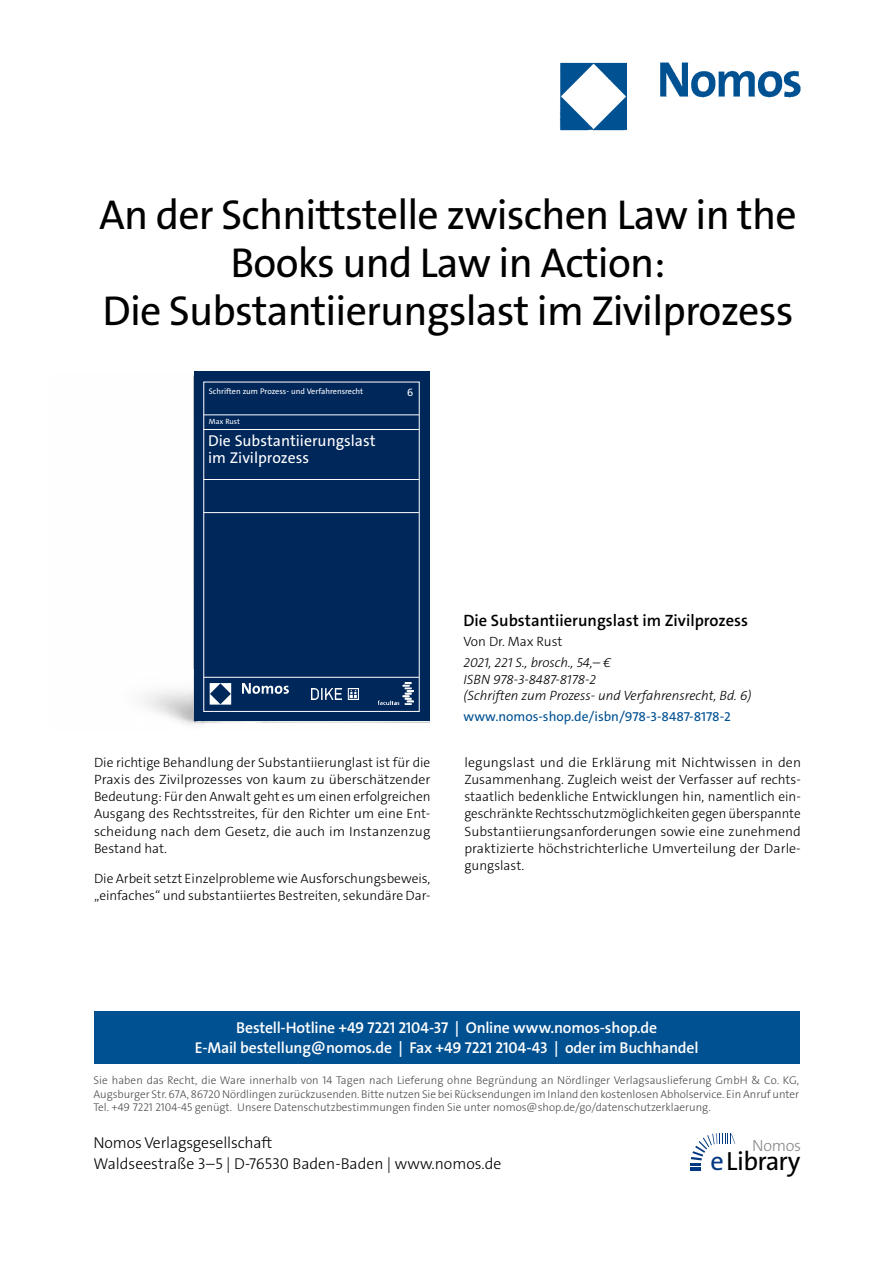
<style>
.page{position:relative;width:893px;height:1263px;background:#fff}
.page>*{position:absolute;margin:0;border:0;box-sizing:border-box;transform-origin:0 0}
.t1{font:42px/48px "The Sans Os F";letter-spacing:-.02em;color:#000;text-align:center}
.t2{font:26.4px "The Sans Os F";letter-spacing:-.03em;color:#000}
.t3{font:600 16.5px "The Sans C5";color:#000}
.t4{font:300 16.2px "The Sans Os F";letter-spacing:-.02em;color:#87888a}
.t5{font:600 15.75px/21px "The Sans Os F";letter-spacing:-.01em;color:#fff;text-align:center}
.t6{font:300 15.75px/21px "The Sans Os F";color:#000}
.t7{font:15.75px/16.8px "The Sans C5";color:#fff}
.t8{font:300 13.5px/17.2px "The Sans C5";color:#000;text-align:justify}
.t9{font:italic 300 13.5px/16.5px "The Sans C5";color:#000}
.t10{font:13.5px "The Sans C5";color:#005192}
.t11{font:300 11.25px/13.5px "The Sans Os F";color:#4b4b4d;text-align:justify}
.t12{font:10.8px "The Sans C5";color:#fff}
.t13{font:8.1px "The Sans C5";color:#fff}
.t14{font:7.65px "The Sans C5";color:#fff}
.s1{color:#003882}
</style>
<div class="page">
<img style="left:559px;top:62px;width:242px;height:69px">
<div style="left:94px;top:1011px;width:705px;height:52px;background:#005192"></div>
<svg style="left:690px;top:1133px;width:45px;height:38px"></svg>
<img style="left:144px;top:375px;width:285px;height:350px">
<div style="left:194px;top:372px;width:236px;height:348px;background:#00275a"></div>
<hr style="left:203px;top:415px;width:216px;height:1px;background:#fff">
<hr style="left:203px;top:479px;width:216px;height:1px;background:#fff">
<hr style="left:203px;top:512px;width:216px;height:1px;background:#fff">
<hr style="left:203px;top:677px;width:216px;height:1px;background:#fff">
<svg style="left:242px;top:683px;width:47px;height:11px"></svg>
<svg style="left:210px;top:683px;width:21px;height:22px"></svg>
<hr style="left:203px;top:429px;width:216px;height:1px;background:#fff">
<img style="left:379px;top:683px;width:34px;height:22px">
<img style="left:311px;top:689px;width:48px;height:11px">
<h1 class="t1" style="left:99px;top:195px;width:699px">An der Schnittstelle zwischen Law in the<br>Books und Law in Action:<br>Die Substantiierungslast im Zivilprozess</h1>
<p class="t13" style="left:209px;top:386px;width:156px">Schriften zum Prozess- und Verfahrensrecht</p>
<p class="t12" style="left:407px;top:385px;width:8px">6</p>
<p class="t14" style="left:209px;top:417px;width:33px">Max Rust</p>
<p class="t7" style="left:208px;top:432px;width:169px">Die Substantiierungslast im Zivilprozess</p>
<p class="t8" style="left:94px;top:753px;width:338px">Die richtige Behandlung der Substantiierunglast ist für die Praxis des Zivilprozesses von kaum zu überschätzender Bedeutung: Für den Anwalt geht es um einen erfolgreichen Ausgang des Rechtsstreites, für den Richter um eine Ent&shy;scheidung nach dem Gesetz, die auch im Instanzenzug Bestand hat.</p>
<p class="t8" style="left:94px;top:870px;width:338px">Die Arbeit setzt Einzelprobleme wie Ausforschungsbeweis, „einfaches“ und substantiiertes Bestreiten, sekundäre Dar-</p>
<p class="t3" style="left:463px;top:609px;width:286px">Die Substantiierungslast im Zivilprozess</p>
<p class="t8" style="left:463px;top:633px;width:100px">Von Dr. Max Rust</p>
<p class="t9" style="left:463px;top:654px;width:290px">2021, 221 S., brosch., 54,– €<br>ISBN 978-3-8487-8178-2<br>(Schriften zum Prozess- und Verfahrensrecht, Bd. 6)</p>
<p class="t10" style="left:463px;top:707px;width:269px">www.nomos-shop.de/isbn/978-3-8487-8178-2</p>
<p class="t8" style="left:464px;top:753px;width:338px">legungslast und die Erklärung mit Nichtwissen in den Zusammenhang. Zugleich weist der Verfasser auf rechts&shy;staatlich bedenkliche Entwicklungen hin, namentlich ein&shy;geschränkte Rechtsschutzmöglichkeiten gegen überspannte Substantiierungsanforderungen sowie eine zunehmend praktizierte höchstrichterliche Umverteilung der Darle&shy;gungslast.</p>
<p class="t5" style="left:195px;top:1017px;width:505px">Bestell-Hotline +49 7221 2104-37 | Online www.nomos-shop.de<br>E-Mail bestellung@nomos.de | Fax +49 7221 2104-43 | oder im Buchhandel</p>
<p class="t11" style="left:94px;top:1074px;width:707px">Sie haben das Recht, die Ware innerhalb von 14 Tagen nach Lieferung ohne Begründung an Nördlinger Verlagsauslieferung GmbH &amp; Co. KG, Augsburger Str. 67A, 86720 Nördlingen zurückzusenden. Bitte nutzen Sie bei Rücksendungen im Inland den kostenlosen Abholservice. Ein Anruf unter Tel. +49 7221 2104-45 genügt. Unsere Datenschutzbestimmungen finden Sie unter nomos@shop.de/go/datenschutzerklaerung.</p>
<p class="t6" style="left:94px;top:1133px;width:409px">Nomos Verlagsgesellschaft<br>Waldseestraße 3–5 | D-76530 Baden-Baden | www.nomos.de</p>
<p class="t4" style="left:752px;top:1135px;width:51px">Nomos</p>
<h2 class="t2" style="left:710px;top:1151px;width:91px"><span class="s1">e</span>Library</h2>
</div>
